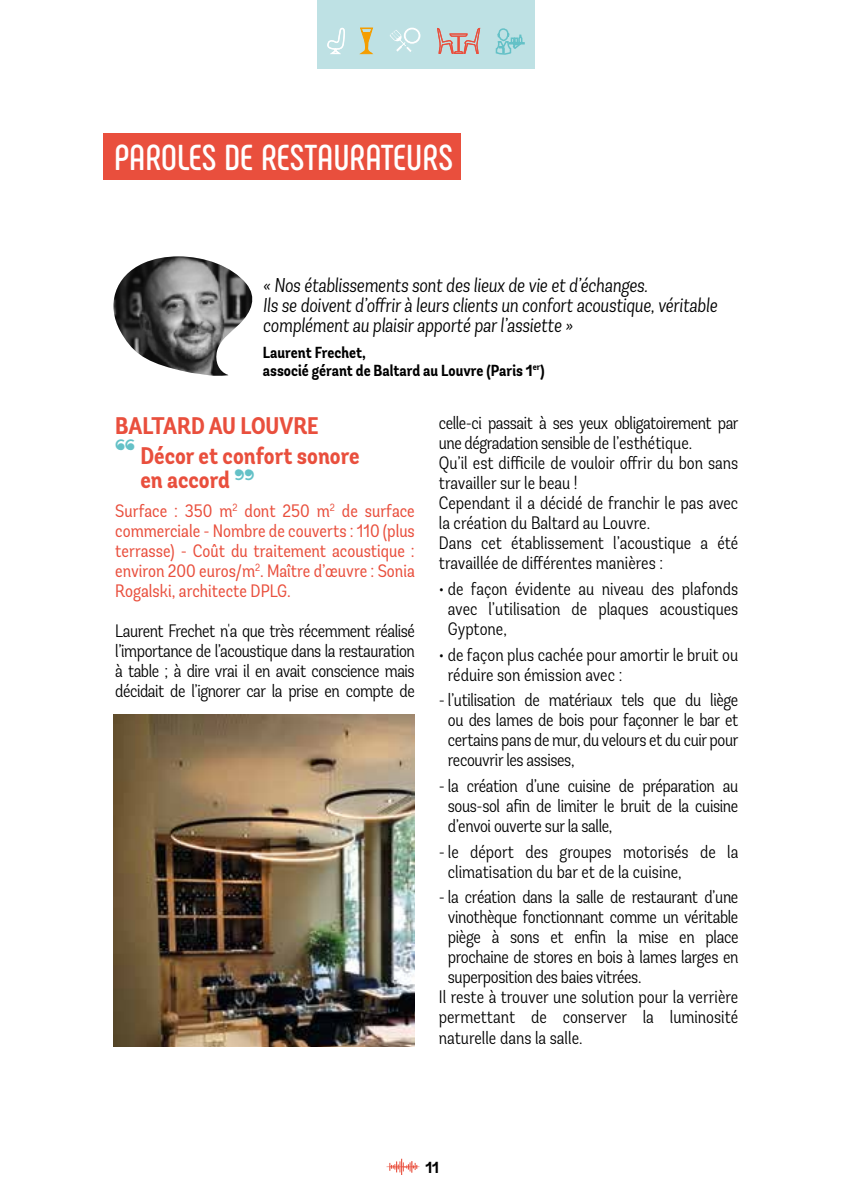
<style>
.page{position:relative;width:851px;height:1191px;background:#fff}
.page>*{position:absolute;margin:0;border:0;box-sizing:border-box;transform-origin:0 0}
.t1{font:700 36px "Phenomena";color:#fff}
.t2{font:700 condensed 24px/24px "Andes";color:#e94f3d}
.t3{font:italic 300 condensed 20px/20px "Andes";color:#000}
.t4{font:300 condensed 18px/20px "Andes";letter-spacing:-.01em;color:#000;text-align:justify}
.t5{font:condensed 18px/20px "Andes";color:#e94f3d;text-align:justify}
.t6{font:700 condensed 16px/18px "Andes";color:#000}
.t7{font:700 16px "Cera Pro";color:#64c1c7}
</style>
<div class="page">
<svg style="left:386px;top:1158px;width:33px;height:17px"></svg>
<div style="left:316px;top:0;width:218px;height:69px;background:#bee1e4"></div>
<svg style="left:495px;top:28px;width:30px;height:27px"></svg>
<svg style="left:437px;top:27px;width:44px;height:27px"></svg>
<svg style="left:327px;top:27px;width:18px;height:27px"></svg>
<svg style="left:390px;top:27px;width:31px;height:25px"></svg>
<svg style="left:360px;top:27px;width:13px;height:28px"></svg>
<div style="left:103px;top:133px;width:357px;height:46px;background:#e94f3d"></div>
<img style="left:113px;top:256px;width:139px;height:120px">
<img style="left:113px;top:714px;width:302px;height:332px">
<h1 class="t1" style="left:114px;top:135px;width:340px">PAROLES DE RESTAURATEURS</h1>
<p class="t3" style="left:263px;top:275px;width:455px">« Nos établissements sont des lieux de vie et d’échanges.<br>Ils se doivent d’offrir à leurs clients un confort acoustique, véritable complément au plaisir apporté par l’assiette »</p>
<p class="t6" style="left:263px;top:344px;width:283px">Laurent Frechet,<br>associé gérant de Baltard au Louvre (Paris 1<sup>er</sup>)</p>
<h2 class="t2" style="left:115px;top:414px;width:205px">BALTARD AU LOUVRE</h2>
<p class="t7" style="left:115px;top:434px;width:21px">❝</p>
<p class="t4" style="left:439px;top:413px;width:301px;text-align:left">celle-ci passait à ses yeux obligatoirement par une dégradation sensible de l’esthétique.<br>Qu’il est difficile de vouloir offrir du bon sans travailler sur le beau !<br>Cependant il a décidé de franchir le pas avec la création du Baltard au Louvre.<br>Dans cet établissement l’acoustique a été travaillée de différentes manières :</p>
<p class="t4" style="left:448px;top:579px;width:292px;text-indent:-9px">• de façon évidente au niveau des plafonds avec l’utilisation de plaques acoustiques Gyptone,</p>
<p class="t4" style="left:448px;top:644px;width:292px;text-indent:-9px">• de façon plus cachée pour amortir le bruit ou réduire son émission avec :</p>
<p class="t4" style="left:448px;top:690px;width:292px;text-indent:-9px">- l’utilisation de matériaux tels que du liège ou des lames de bois pour façonner le bar et certains pans de mur, du velours et du cuir pour recouvrir les assises,</p>
<p class="t4" style="left:448px;top:776px;width:292px;text-indent:-9px">- la création d’une cuisine de préparation au sous-sol afin de limiter le bruit de la cuisine d’envoi ouverte sur la salle,</p>
<p class="t4" style="left:448px;top:841px;width:292px;text-indent:-9px">- le déport des groupes motorisés de la climatisation du bar et de la cuisine,</p>
<p class="t4" style="left:439px;top:887px;width:301px">- la création dans la salle de restaurant d’une</p>
<p class="t4" style="left:448px;top:907px;width:292px">vinothèque fonctionnant comme un véritable</p>
<p class="t4" style="left:448px;top:927px;width:292px">piège à sons et enfin la mise en place</p>
<p class="t4" style="left:448px;top:947px;width:292px">prochaine de stores en bois à lames larges en</p>
<p class="t4" style="left:448px;top:967px;width:195px">superposition des baies vitrées.</p>
<p class="t4" style="left:439px;top:987px;width:301px">Il reste à trouver une solution pour la verrière</p>
<p class="t4" style="left:439px;top:1007px;width:301px">permettant de conserver la luminosité</p>
<p class="t4" style="left:439px;top:1027px;width:145px">naturelle dans la salle.</p>
<h2 class="t2" style="left:140px;top:444px;width:221px">Décor et confort sonore en accord <sup>❞</sup></h2>
<p class="t5" style="left:115px;top:500px;width:301px">Surface : 350 m<sup>2</sup> dont 250 m<sup>2</sup> de surface commerciale - Nombre de couverts : 110 (plus terrasse) - Coût du traitement acoustique : environ 200 euros/m<sup>2</sup>. Maître d’œuvre : Sonia Rogalski, architecte DPLG.</p>
<p class="t4" style="left:115px;top:620px;width:301px">Laurent Frechet n'a que très récemment réalisé l’importance de l’acoustique dans la restauration à table ; à dire vrai il en avait conscience mais décidait de l’ignorer car la prise en compte de</p>
<p class="t6" style="left:425px;top:1158px;width:15px">11</p>
</div>
